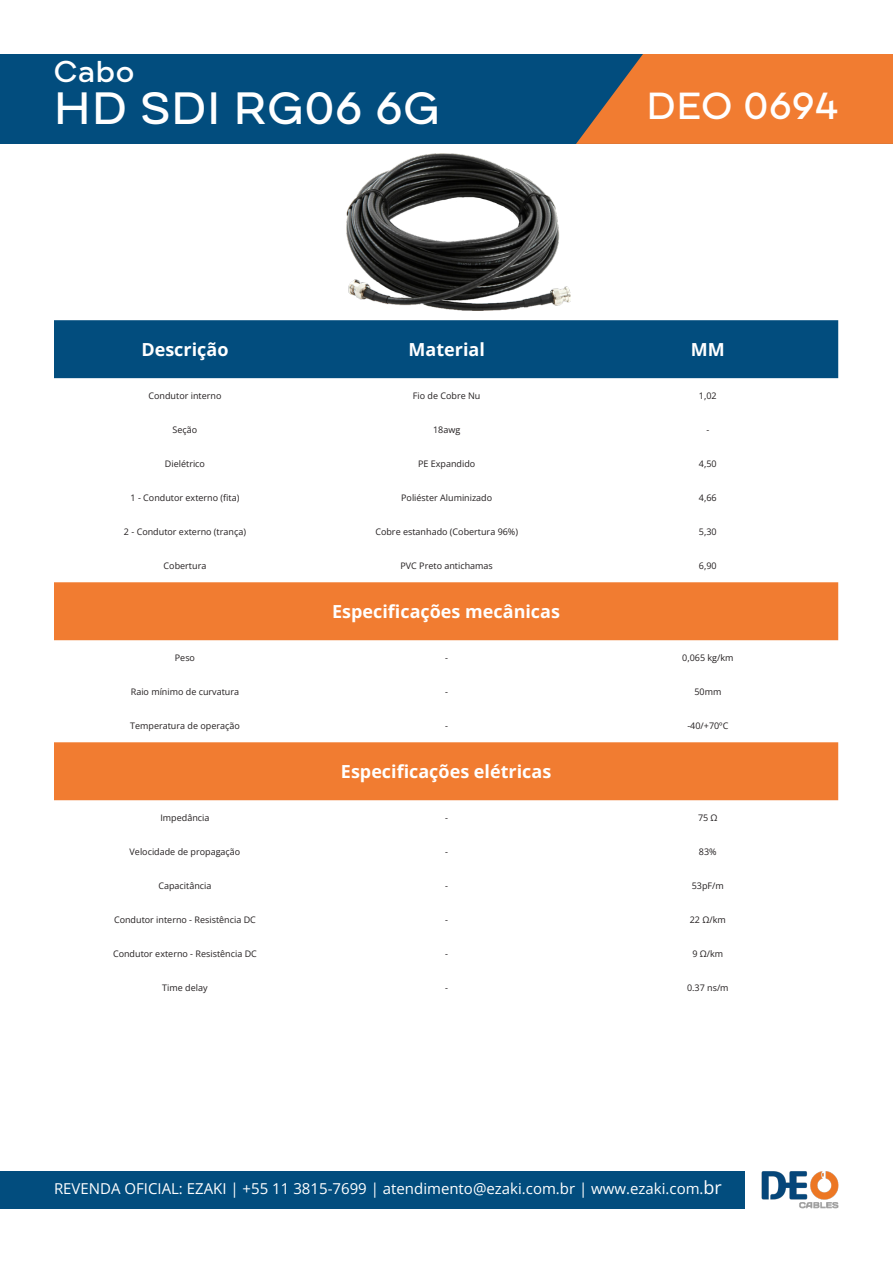
<style>
.page{position:relative;width:893px;height:1263px;background:#fff}
.page>*{position:absolute;margin:0;border:0;box-sizing:border-box;transform-origin:0 0}
.t1{font:500 45px "Draft A";color:#fff}
.t2{font:500 37.5px "Draft A";letter-spacing:-.005em;color:#fff}
.t3{font:500 30px "Draft A";color:#fff}
.t4{font:700 18px "Open Sans";color:#fff}
.t5{font:15px "Open Sans";color:#fff}
.t6{font:9px "Open Sans";color:#231f20}
.s1{font-size:18px}
</style>
<div class="page">
<div style="left:0;top:54px;width:892px;height:90px;background:#024d7e"></div>
<svg style="left:576px;top:54px;width:317px;height:90px;background:#d77739"></svg>
<div style="left:0;top:1171px;width:744px;height:38px;background:#024d7e"></div>
<img style="left:762px;top:1171px;width:77px;height:38px">
<div style="left:54px;top:320px;width:784px;height:58px;background:#024d7e"></div>
<svg style="left:54px;top:582px;width:784px;height:218px;fill:#f17c31"></svg>
<img style="left:346px;top:153px;width:224px;height:157px">
<p class="t3" style="left:54px;top:52px;width:83px">Cabo</p>
<p class="t1" style="left:54px;top:80px;width:388px">HD SDI RG06 6G</p>
<p class="t2" style="left:646px;top:82px;width:194px">DEO 0694</p>
<p class="t4" style="left:141px;top:337px;width:89px">Descrição</p>
<p class="t4" style="left:409px;top:337px;width:78px">Material</p>
<p class="t4" style="left:691px;top:337px;width:35px">MM</p>
<p class="t6" style="left:148px;top:389px;width:74px">Condutor interno</p>
<p class="t6" style="left:413px;top:389px;width:69px">Fio de Cobre Nu</p>
<p class="t6" style="left:699px;top:389px;width:19px">1,02</p>
<p class="t6" style="left:173px;top:423px;width:26px">Seção</p>
<p class="t6" style="left:433px;top:423px;width:29px">18awg</p>
<p class="t6" style="left:706px;top:423px;width:4px">-</p>
<p class="t6" style="left:165px;top:457px;width:42px">Dielétrico</p>
<p class="t6" style="left:418px;top:457px;width:59px">PE Expandido</p>
<p class="t6" style="left:699px;top:457px;width:19px">4,50</p>
<p class="t6" style="left:131px;top:491px;width:110px">1 - Condutor externo (fita)</p>
<p class="t6" style="left:401px;top:491px;width:93px">Poliéster Aluminizado</p>
<p class="t6" style="left:699px;top:491px;width:19px">4,66</p>
<p class="t6" style="left:124px;top:525px;width:124px">2 - Condutor externo (trança)</p>
<p class="t6" style="left:375px;top:525px;width:144px">Cobre estanhado (Cobertura 96%)</p>
<p class="t6" style="left:699px;top:525px;width:19px">5,30</p>
<p class="t6" style="left:164px;top:559px;width:44px">Cobertura</p>
<p class="t6" style="left:400px;top:559px;width:94px">PVC Preto antichamas</p>
<p class="t6" style="left:699px;top:559px;width:19px">6,90</p>
<p class="t4" style="left:332px;top:599px;width:229px">Especificações mecânicas</p>
<p class="t6" style="left:175px;top:651px;width:22px">Peso</p>
<p class="t6" style="left:445px;top:651px;width:4px">-</p>
<p class="t6" style="left:682px;top:651px;width:53px">0,065 kg/km</p>
<p class="t6" style="left:131px;top:685px;width:110px">Raio mínimo de curvatura</p>
<p class="t6" style="left:445px;top:685px;width:4px">-</p>
<p class="t6" style="left:694px;top:685px;width:28px">50mm</p>
<p class="t6" style="left:130px;top:719px;width:111px">Temperatura de operação</p>
<p class="t6" style="left:445px;top:719px;width:4px">-</p>
<p class="t6" style="left:687px;top:719px;width:42px">-40/+70ºC</p>
<p class="t4" style="left:341px;top:759px;width:212px">Especificações elétricas</p>
<p class="t6" style="left:160px;top:811px;width:51px">Impedância</p>
<p class="t6" style="left:445px;top:811px;width:4px">-</p>
<p class="t6" style="left:698px;top:811px;width:21px">75 Ω</p>
<p class="t6" style="left:130px;top:845px;width:112px">Velocidade de propagação</p>
<p class="t6" style="left:445px;top:845px;width:4px">-</p>
<p class="t6" style="left:699px;top:845px;width:19px">83%</p>
<p class="t6" style="left:158px;top:879px;width:55px">Capacitância</p>
<p class="t6" style="left:445px;top:879px;width:4px">-</p>
<p class="t6" style="left:692px;top:879px;width:34px">53pF/m</p>
<p class="t6" style="left:114px;top:913px;width:143px">Condutor interno - Resistência DC</p>
<p class="t6" style="left:445px;top:913px;width:4px">-</p>
<p class="t6" style="left:690px;top:913px;width:38px">22 Ω/km</p>
<p class="t6" style="left:113px;top:947px;width:145px">Condutor externo - Resistência DC</p>
<p class="t6" style="left:445px;top:947px;width:4px">-</p>
<p class="t6" style="left:692px;top:947px;width:32px">9 Ω/km</p>
<p class="t6" style="left:162px;top:981px;width:47px">Time delay</p>
<p class="t6" style="left:445px;top:981px;width:4px">-</p>
<p class="t6" style="left:687px;top:981px;width:43px">0.37 ns/m</p>
<h3 class="t5" style="left:54px;top:1178px;width:669px">REVENDA OFICIAL: EZAKI | +55 11 3815-7699 | atendimento@ezaki.com.br | www.ezaki.com.<span class="s1">br</span></h3>
</div>
